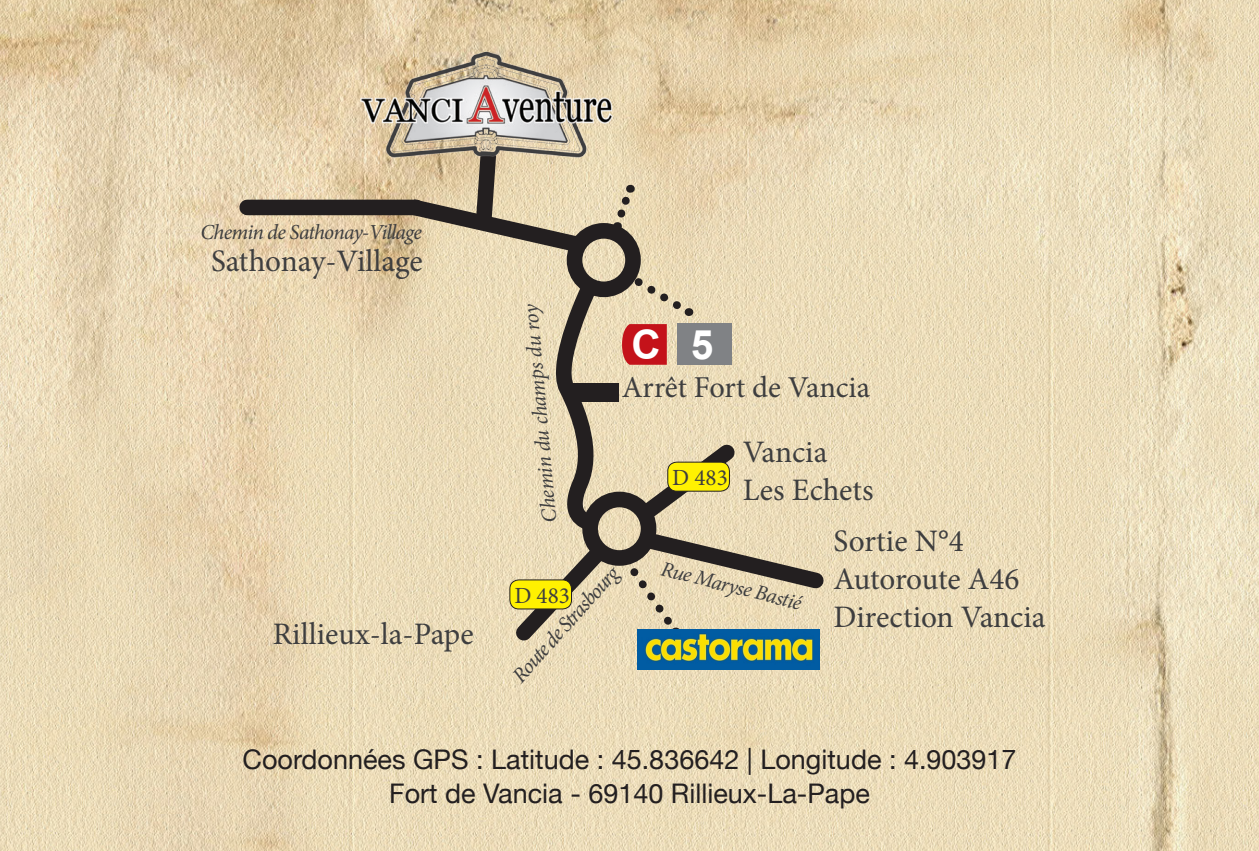
<style>
.page{position:relative;width:1259px;height:851px;background:#fff}
.page>*{position:absolute;margin:0;border:0;box-sizing:border-box;transform-origin:0 0}
.t1{font:700 40.5px "Arial";color:#fff}
.t2{font:31.2px "Minion Pro";color:#3e3e3f}
.t3{font:30.3px "Minion Pro";letter-spacing:-.005em;color:#3e3e3f}
.t4{font:27px "Helvetica Neue";color:#231f20}
.t5{font:23.1px "Minion Pro";color:#3e3e3f}
.t6{font:italic 21.3px "Minion Pro";letter-spacing:-.035em;color:#3e3e3f}
</style>
<div class="page">
<img style="left:0;top:0;width:1259px;height:850px">
<div style="left:567px;top:223px;width:74px;height:74px;border:16px solid #231f20;border-radius:50%"></div>
<svg style="left:394px;top:179px;width:203px;height:84px;background:#bbac90"></svg>
<svg style="left:611px;top:185px;width:26px;height:45px"></svg>
<img style="left:350px;top:32px;width:285px;height:147px">
<div style="left:247px;top:200px;width:169px;height:15px;background:#231f20"></div>
<img style="left:637px;top:654px;width:182px;height:15px">
<svg style="left:502px;top:270px;width:332px;height:384px;background:#cfc29e"></svg>
<div style="left:677px;top:323px;width:54px;height:42px;background:#808285"></div>
<div style="left:567px;top:383px;width:52px;height:19px;background:#231f20"></div>
<p class="t6" style="left:201px;top:217px;width:223px">Chemin de Sathonay-Village</p>
<p class="t2" style="left:211px;top:240px;width:213px">Sathonay-Village</p>
<p class="t2" style="left:273px;top:613px;width:203px">Rillieux-la-Pape</p>
<p class="t6" style="left:535px;top:523px;width:221px;rotate:-95deg">Chemin du champs du roy</p>
<p class="t1" style="left:631px;top:316px;width:83px">C 5</p>
<p class="t3" style="left:621px;top:367px;width:250px">Arrêt Fort de Vancia</p>
<p class="t2" style="left:743px;top:431px;width:86px">Vancia</p>
<p class="t2" style="left:743px;top:469px;width:132px">Les Echets</p>
<p class="t2" style="left:833px;top:520px;width:132px">Sortie N°4</p>
<p class="t2" style="left:833px;top:558px;width:187px">Autoroute A46</p>
<p class="t2" style="left:833px;top:595px;width:214px">Direction Vancia</p>
<p class="t5" style="left:672px;top:462px;width:57px">D 483</p>
<p class="t6" style="left:665px;top:554px;width:146px;rotate:14deg">Rue Maryse Bastié</p>
<p class="t6" style="left:505px;top:669px;width:149px;rotate:-48deg">Route de Strasbourg</p>
<p class="t5" style="left:514px;top:579px;width:57px">D 483</p>
<p class="t4" style="left:242px;top:742px;width:775px">Coordonnées GPS : Latitude : 45.836642 | Longitude : 4.903917</p>
<p class="t4" style="left:389px;top:777px;width:482px">Fort de Vancia - 69140 Rillieux-La-Pape</p>
</div>
